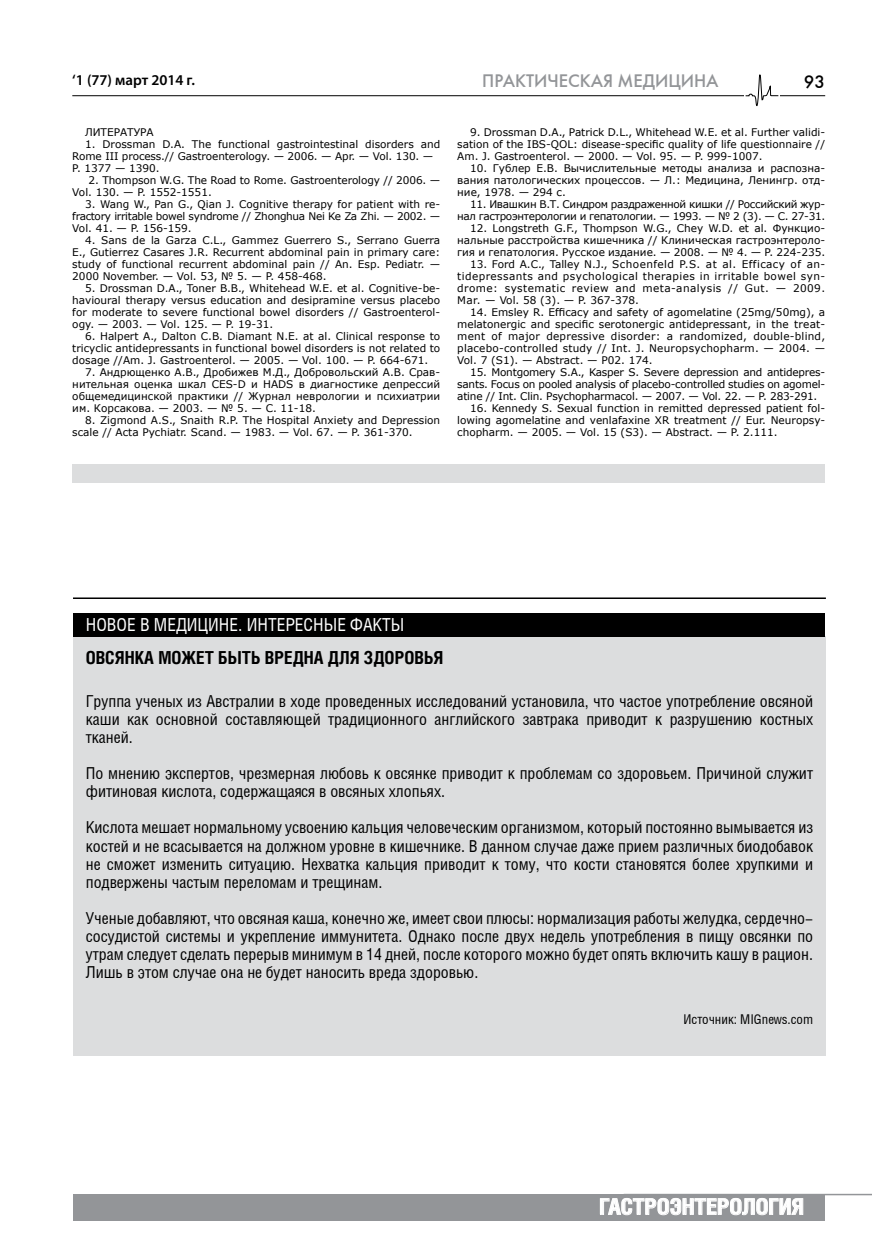
<style>
.page{position:relative;width:872px;height:1255px;background:#fff}
.page>*{position:absolute;margin:0;border:0;box-sizing:border-box;transform-origin:0 0}
.t1{font:700 21.75px "Helios Cond";color:#fff;scale:1.05 1}
.t2{font:700 18px "Helios Cond";color:#000}
.t3{font:18px "Helios Cond";color:#fff}
.t4{font:18px "Futuris C";color:#939598}
.t5{font:18px "Futuris C";color:#000}
.t6{font:16.5px/18px "Helios Cond";color:#000;text-align:justify}
.t7{font:600 15px "Myriad Pro";color:#000}
.t8{font:13.5px "Helios Cond";color:#000}
.t9{font:10.5px/12px "Verdana";color:#000;text-align:justify}
.t10{font:10.5px/12px "Verdana";letter-spacing:-.03em;color:#000;text-align:right}
</style>
<div class="page">
<hr style="left:72px;top:95px;width:753px;height:1px;background:#000">
<div style="left:74px;top:1193px;width:751px;height:27px;background:#939598"></div>
<svg style="left:600px;top:1198px;width:203px;height:16px"></svg>
<hr style="left:623px;top:1193px;width:249px;height:2px;background:#939598">
<div style="left:744px;top:73px;width:35px;height:33px;background:#fff"></div>
<svg style="left:745px;top:74px;width:34px;height:32px"></svg>
<div style="left:72px;top:464px;width:753px;height:19px;background:#dcddde"></div>
<div style="left:73px;top:636px;width:753px;height:419px;background:#dcddde"></div>
<div style="left:73px;top:613px;width:752px;height:23px;background:#000"></div>
<hr style="left:73px;top:597px;width:753px;height:2px;background:#000">
<h3 class="t7" style="left:72px;top:71px;width:124px">‘1 (77) март 2014 г.</h3>
<p class="t9" style="left:85px;top:126px;width:70px">ЛИТЕРАТУРА</p>
<p class="t9" style="left:72px;top:138px;width:369px;text-align:left;text-indent:13px">1. Drossman D.A. The functional gastrointestinal disorders and<br>Rome III process.// Gastroenterology. — 2006. — Apr. — Vol. 130. —<br>P. 1377 — 1390.</p>
<p class="t9" style="left:72px;top:174px;width:369px;text-indent:16px">2. Thompson W.G. The Road to Rome. Gastroenterology // 2006. —<br>Vol. 130. — P. 1552-1551.</p>
<p class="t9" style="left:72px;top:198px;width:369px;text-indent:13px">3. Wang W., Pan G., Qian J. Cognitive therapy for patient with re&shy;fractory irritable bowel syndrome // Zhonghua Nei Ke Za Zhi. — 2002. — Vol. 41. — P. 156-159.</p>
<p class="t9" style="left:72px;top:234px;width:369px;text-indent:13px">4. Sans de la Garza C.L., Gammez Guerrero S., Serrano Guerra E., Gutierrez Casares J.R. Recurrent abdominal pain in primary care: study of functional recurrent abdominal pain // An. Esp. Pediatr. — 2000 November. — Vol. 53, № 5. — P. 458-468.</p>
<p class="t9" style="left:72px;top:282px;width:369px;text-indent:13px">5. Drossman D.A., Toner B.B., Whitehead W.E. et al. Cognitive-be&shy;havioural therapy versus education and desipramine versus placebo for moderate to severe functional bowel disorders // Gastroenterol&shy;ogy. — 2003. — Vol. 125. — P. 19-31.</p>
<p class="t9" style="left:72px;top:330px;width:369px;text-indent:13px">6. Halpert A., Dalton C.B. Diamant N.E. at al. Clinical response to tricyclic antidepressants in functional bowel disorders is not related to dosage //Am. J. Gastroenterol. — 2005. — Vol. 100. — P. 664-671.</p>
<p class="t9" style="left:72px;top:366px;width:369px;text-indent:13px">7. Андрющенко А.В., Дробижев М.Д., Добровольский А.В. Срав&shy;нительная оценка шкал CES-D и HADS в диагностике депрессий общемедицинской практики // Журнал неврологии и психиатрии им. Корсакова. — 2003. — № 5. — С. 11-18.</p>
<p class="t9" style="left:72px;top:414px;width:369px;text-indent:13px">8. Zigmond A.S., Snaith R.P. The Hospital Anxiety and Depression scale // Acta Pychiatr. Scand. — 1983. — Vol. 67. — P. 361-370.</p>
<h2 class="t4" style="left:482px;top:69px;width:238px">ПРАКТИЧЕСКАЯ МЕДИЦИНА</h2>
<h2 class="t5" style="left:804px;top:71px;width:23px">93</h2>
<p class="t9" style="left:457px;top:126px;width:369px;text-indent:13px">9. Drossman D.A., Patrick D.L., Whitehead W.E. et al. Further validi&shy;sation of the IBS-QOL: disease-specific quality of life questionnaire // Am. J. Gastroenterol. — 2000. — Vol. 95. — P. 999-1007.</p>
<p class="t9" style="left:457px;top:162px;width:369px;text-indent:13px">10. Гублер Е.В. Вычислительные методы анализа и распозна&shy;вания патологических процессов. — Л.: Медицина, Ленингр. отд&shy;ние, 1978. — 294 с.</p>
<p class="t10" style="left:457px;top:198px;width:369px">11. Ивашкин В.Т. Синдром раздраженной кишки // Российский жур&shy;нал гастроэнтерологии и гепатологии. — 1993. — № 2 (3). — C. 27-31.</p>
<p class="t9" style="left:457px;top:222px;width:369px;text-indent:13px">12. Longstreth G.F., Thompson W.G., Chey W.D. et al. Функцио&shy;нальные расстройства кишечника // Клиническая гастроэнтероло&shy;гия и гепатология. Русское издание. — 2008. — № 4. — P. 224-235.</p>
<p class="t9" style="left:457px;top:258px;width:369px;text-indent:13px">13. Ford A.C., Talley N.J., Schoenfeld P.S. at al. Efficacy of an&shy;tidepressants and psychological therapies in irritable bowel syn&shy;drome: systematic review and meta-analysis // Gut. — 2009.<br>Mar. — Vol. 58 (3). — P. 367-378.</p>
<p class="t9" style="left:457px;top:306px;width:369px;text-indent:13px">14. Emsley R. Efficacy and safety of agomelatine (25mg/50mg), a melatonergic and specific serotonergic antidepressant, in the treat&shy;ment of major depressive disorder: a randomized, double-blind, placebo-controlled study // Int. J. Neuropsychopharm. — 2004. — Vol. 7 (S1). — Abstract. — P02. 174.</p>
<p class="t9" style="left:457px;top:366px;width:369px;text-indent:13px">15. Montgomery S.A., Kasper S. Severe depression and antidepres&shy;sants. Focus on pooled analysis of placebo-controlled studies on agomel&shy;atine // Int. Clin. Psychopharmacol. — 2007. — Vol. 22. — P. 283-291.</p>
<p class="t9" style="left:457px;top:402px;width:369px;text-indent:13px">16. Kennedy S. Sexual function in remitted depressed patient fol&shy;lowing agomelatine and venlafaxine XR treatment // Eur. Neuropsy&shy;chopharm. — 2005. — Vol. 15 (S3). — Abstract. — P. 2.111.</p>
<h2 class="t3" style="left:86px;top:615px;width:11px">ново</h2>
<h2 class="t3" style="left:127px;top:615px;width:61px">е в медицин</h2>
<h2 class="t3" style="left:229px;top:615px;width:176px">е. ИНТЕРЕСНЫЕ ФАКТЫ</h2>
<h2 class="t2" style="left:86px;top:646px;width:359px">Овсянка может быть вредна для здоровья</h2>
<h3 class="t6" style="left:86px;top:692px;width:729px">Группа ученых из Австралии в ходе проведенных исследований установила, что частое употребление овсяной каши как основной составляющей традиционного английского завтрака приводит к разрушению костных тканей.</h3>
<h3 class="t6" style="left:86px;top:764px;width:729px">По мнению экспертов, чрезмерная любовь к овсянке приводит к проблемам со здоровьем. Причиной служит фитиновая кислота, содержащаяся в овсяных хлопьях.</h3>
<p class="t6" style="left:86px;top:818px;width:729px">Кислота мешает нормальному усвоению кальция человеческим организмом, который постоянно вымывается из костей и не всасывается на должном уровне в кишечнике. В данном случае даже прием различных биодобавок не сможет изменить ситуацию. Нехватка кальция приводит к тому, что кости становятся более хрупкими и подвержены частым переломам и трещинам.</p>
<p class="t6" style="left:86px;top:908px;width:729px">Ученые добавляют, что овсяная каша, конечно же, имеет свои плюсы: нормализация работы желудка, сердечно&shy;сосудистой системы и укрепление иммунитета. Однако после двух недель употребления в пищу овсянки по утрам следует сделать перерыв минимум в 14 дней, после которого можно будет опять включить кашу в рацион.<br>Лишь в этом случае она не будет наносить вреда здоровью.</p>
<p class="t8" style="left:683px;top:1011px;width:131px">Источник: MIGnews.com</p>
<h1 class="t1" style="left:599px;top:1193px;width:196px">Гастроэнтерология</h1>
</div>
